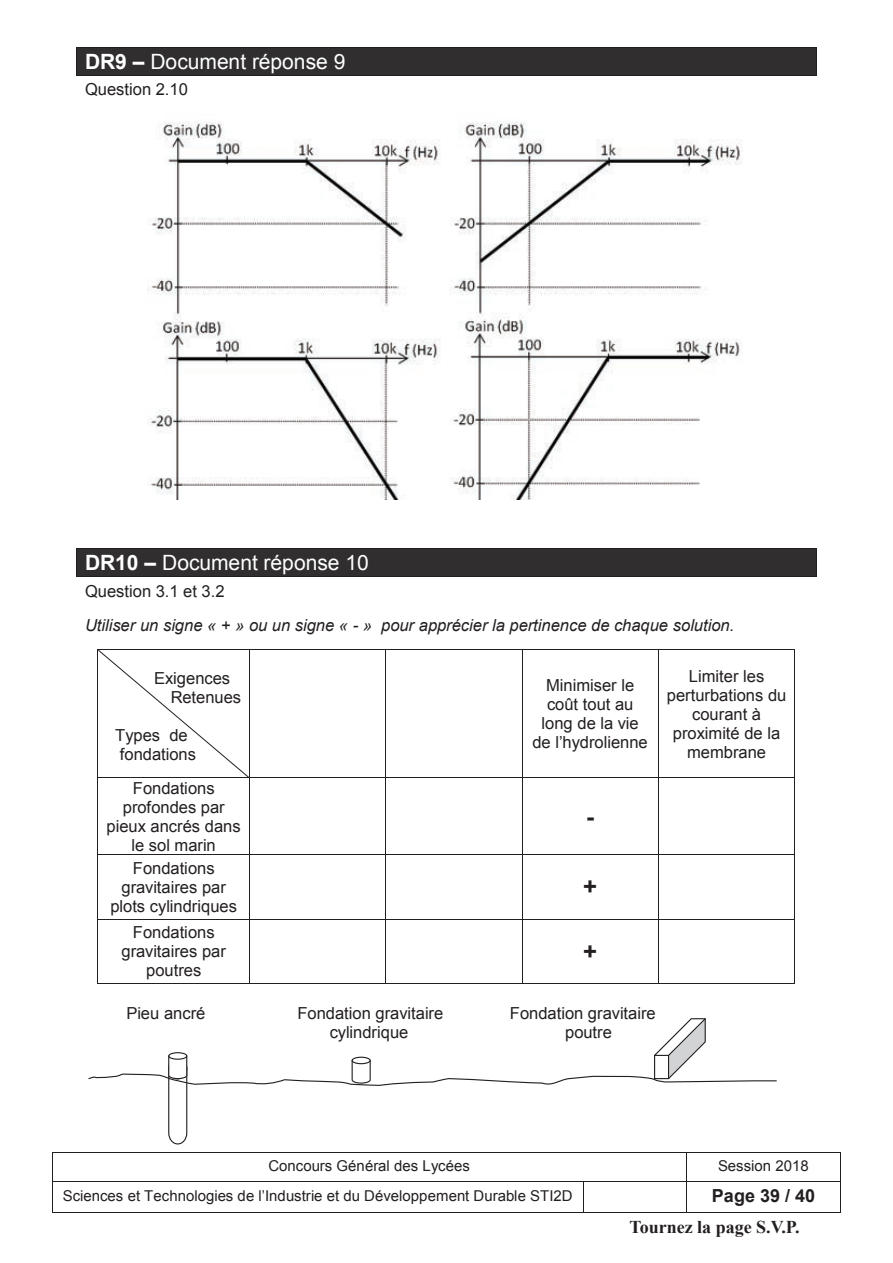
<style>
.page{position:relative;width:893px;height:1263px;background:#fff}
.page>*{position:absolute;margin:0;border:0;box-sizing:border-box;transform-origin:0 0}
.t1{font:700 24px "Arial";color:#231f20}
.t2{font:21px "Arial";color:#fff}
.t3{font:700 18px "Times New Roman";color:#231f20}
.t4{font:700 18px "Arial";letter-spacing:.005em;color:#231f20}
.t5{font:16.5px/18.9px "Arial";color:#231f20;text-align:center}
.t6{font:italic 16.5px "Arial";color:#231f20}
.t7{font:16.5px "Arial";color:#231f20}
.t8{font:15px "Arial";color:#231f20}
.t9{font:15px "Arial";color:#231f20}
.s1{font-weight:700}
</style>
<div class="page">
<hr style="left:53px;top:1152px;width:633px;height:1px;background:#231f20">
<hr style="left:687px;top:1152px;width:153px;height:1px;background:#231f20">
<svg style="left:52px;top:1152px;width:1px;height:30px"></svg>
<hr style="left:53px;top:1181px;width:530px;height:1px;background:#231f20">
<hr style="left:584px;top:1181px;width:102px;height:1px;background:#231f20">
<svg style="left:686px;top:1152px;width:1px;height:30px"></svg>
<hr style="left:687px;top:1181px;width:153px;height:1px;background:#231f20">
<svg style="left:840px;top:1152px;width:1px;height:30px"></svg>
<hr style="left:52px;top:1182px;width:1px;height:30px;background:#231f20">
<hr style="left:53px;top:1212px;width:530px;height:1px;background:#231f20">
<hr style="left:583px;top:1182px;width:1px;height:30px;background:#231f20">
<hr style="left:584px;top:1212px;width:102px;height:1px;background:#231f20">
<hr style="left:686px;top:1182px;width:1px;height:30px;background:#231f20">
<hr style="left:687px;top:1212px;width:153px;height:1px;background:#231f20">
<hr style="left:840px;top:1182px;width:1px;height:30px;background:#231f20">
<div style="left:77px;top:48px;width:739px;height:27px;background:#302e2f"></div>
<hr style="left:77px;top:47px;width:739px;height:1px;background:#231f20">
<hr style="left:77px;top:75px;width:739px;height:1px;background:#231f20">
<svg style="left:76px;top:47px;width:1px;height:29px"></svg>
<svg style="left:816px;top:47px;width:1px;height:29px"></svg>
<img style="left:148px;top:122px;width:595px;height:377px">
<div style="left:77px;top:549px;width:739px;height:27px;background:#302e2f"></div>
<hr style="left:77px;top:548px;width:739px;height:1px;background:#231f20">
<hr style="left:77px;top:576px;width:739px;height:1px;background:#231f20">
<svg style="left:76px;top:548px;width:1px;height:29px"></svg>
<svg style="left:816px;top:548px;width:1px;height:29px"></svg>
<hr style="left:250px;top:649px;width:135px;height:1px;background:#231f20">
<hr style="left:386px;top:649px;width:136px;height:1px;background:#231f20">
<hr style="left:522px;top:649px;width:136px;height:1px;background:#231f20">
<hr style="left:659px;top:649px;width:135px;height:1px;background:#231f20">
<hr style="left:385px;top:650px;width:1px;height:128px;background:#231f20">
<hr style="left:522px;top:650px;width:1px;height:128px;background:#231f20">
<hr style="left:658px;top:650px;width:1px;height:128px;background:#231f20">
<hr style="left:794px;top:650px;width:1px;height:128px;background:#231f20">
<svg style="left:97px;top:649px;width:153px;height:130px"></svg>
<hr style="left:250px;top:778px;width:135px;height:1px;background:#231f20">
<hr style="left:386px;top:778px;width:136px;height:1px;background:#231f20">
<hr style="left:522px;top:778px;width:136px;height:1px;background:#231f20">
<hr style="left:659px;top:778px;width:135px;height:1px;background:#231f20">
<hr style="left:98px;top:778px;width:1px;height:76px;background:#231f20">
<hr style="left:249px;top:778px;width:1px;height:76px;background:#231f20">
<hr style="left:385px;top:778px;width:1px;height:76px;background:#231f20">
<hr style="left:522px;top:778px;width:1px;height:76px;background:#231f20">
<hr style="left:658px;top:778px;width:1px;height:76px;background:#231f20">
<hr style="left:794px;top:778px;width:1px;height:76px;background:#231f20">
<hr style="left:98px;top:854px;width:151px;height:1px;background:#231f20">
<hr style="left:250px;top:854px;width:135px;height:1px;background:#231f20">
<hr style="left:386px;top:854px;width:136px;height:1px;background:#231f20">
<hr style="left:522px;top:854px;width:136px;height:1px;background:#231f20">
<hr style="left:659px;top:854px;width:135px;height:1px;background:#231f20">
<hr style="left:98px;top:855px;width:1px;height:64px;background:#231f20">
<hr style="left:249px;top:855px;width:1px;height:64px;background:#231f20">
<hr style="left:385px;top:855px;width:1px;height:64px;background:#231f20">
<hr style="left:522px;top:855px;width:1px;height:64px;background:#231f20">
<hr style="left:658px;top:855px;width:1px;height:64px;background:#231f20">
<hr style="left:794px;top:855px;width:1px;height:64px;background:#231f20">
<hr style="left:98px;top:919px;width:151px;height:1px;background:#231f20">
<hr style="left:250px;top:919px;width:135px;height:1px;background:#231f20">
<hr style="left:386px;top:919px;width:136px;height:1px;background:#231f20">
<hr style="left:522px;top:919px;width:136px;height:1px;background:#231f20">
<hr style="left:659px;top:919px;width:135px;height:1px;background:#231f20">
<hr style="left:98px;top:920px;width:1px;height:63px;background:#231f20">
<hr style="left:98px;top:983px;width:151px;height:1px;background:#231f20">
<hr style="left:249px;top:920px;width:1px;height:63px;background:#231f20">
<hr style="left:250px;top:983px;width:135px;height:1px;background:#231f20">
<hr style="left:385px;top:920px;width:1px;height:63px;background:#231f20">
<hr style="left:386px;top:983px;width:136px;height:1px;background:#231f20">
<hr style="left:522px;top:920px;width:1px;height:63px;background:#231f20">
<hr style="left:522px;top:983px;width:136px;height:1px;background:#231f20">
<hr style="left:658px;top:920px;width:1px;height:63px;background:#231f20">
<hr style="left:659px;top:983px;width:135px;height:1px;background:#231f20">
<hr style="left:794px;top:920px;width:1px;height:63px;background:#231f20">
<svg style="left:88px;top:1018px;width:689px;height:127px"></svg>
<p class="t2" style="left:85px;top:47px;width:262px"><span class="s1">DR9</span> <span class="s1">–</span> Document réponse 9</p>
<p class="t5" style="left:85px;top:80px;width:104px">Question 2.10</p>
<p class="t2" style="left:85px;top:549px;width:285px"><span class="s1">DR10</span> <span class="s1">–</span> Document réponse 10</p>
<p class="t5" style="left:85px;top:582px;width:141px">Question 3.1 et 3.2</p>
<p class="t6" style="left:85px;top:614px;width:651px">Utiliser un signe « + » ou un signe « - » pour apprécier la pertinence de chaque solution.</p>
<p class="t5" style="left:171px;top:669px;width:72px;text-align:left;text-indent:-17px">Exigences<br>Retenues</p>
<p class="t5" style="left:115px;top:726px;width:82px;text-align:left">Types de fondations</p>
<p class="t5" style="left:667px;top:667px;width:121px">Limiter les perturbations du courant à proximité de la membrane</p>
<p class="t5" style="left:542px;top:676px;width:99px">Minimiser le coût tout au long de la vie</p>
<p class="t7" style="left:532px;top:731px;width:117px">de l’hydrolienne</p>
<p class="t5" style="left:107px;top:779px;width:136px">Fondations profondes par pieux ancrés dans le sol marin</p>
<p class="t5" style="left:110px;top:859px;width:128px">Fondations gravitaires par plots cylindriques</p>
<p class="t5" style="left:121px;top:923px;width:106px">Fondations gravitaires par poutres</p>
<h1 class="t1" style="left:586px;top:800px;width:9px">-</h1>
<h1 class="t1" style="left:583px;top:871px;width:15px">+</h1>
<h1 class="t1" style="left:583px;top:935px;width:15px">+</h1>
<p class="t5" style="left:126px;top:1003px;width:81px">Pieu ancré</p>
<p class="t5" style="left:297px;top:1003px;width:147px">Fondation gravitaire</p>
<p class="t5" style="left:510px;top:1003px;width:147px">Fondation gravitaire</p>
<p class="t5" style="left:330px;top:1022px;width:80px">cylindrique</p>
<p class="t5" style="left:565px;top:1022px;width:48px">poutre</p>
<p class="t9" style="left:268px;top:1155px;width:203px">Concours Général des Lycées</p>
<p class="t9" style="left:718px;top:1156px;width:92px">Session 2018</p>
<p class="t8" style="left:63px;top:1186px;width:511px">Sciences et Technologies de l’Industrie et du Développement Durable STI2D</p>
<p class="t4" style="left:712px;top:1183px;width:105px">Page 39 / 40</p>
<p class="t3" style="left:629px;top:1214px;width:172px">Tournez la page S.V.P.</p>
</div>
